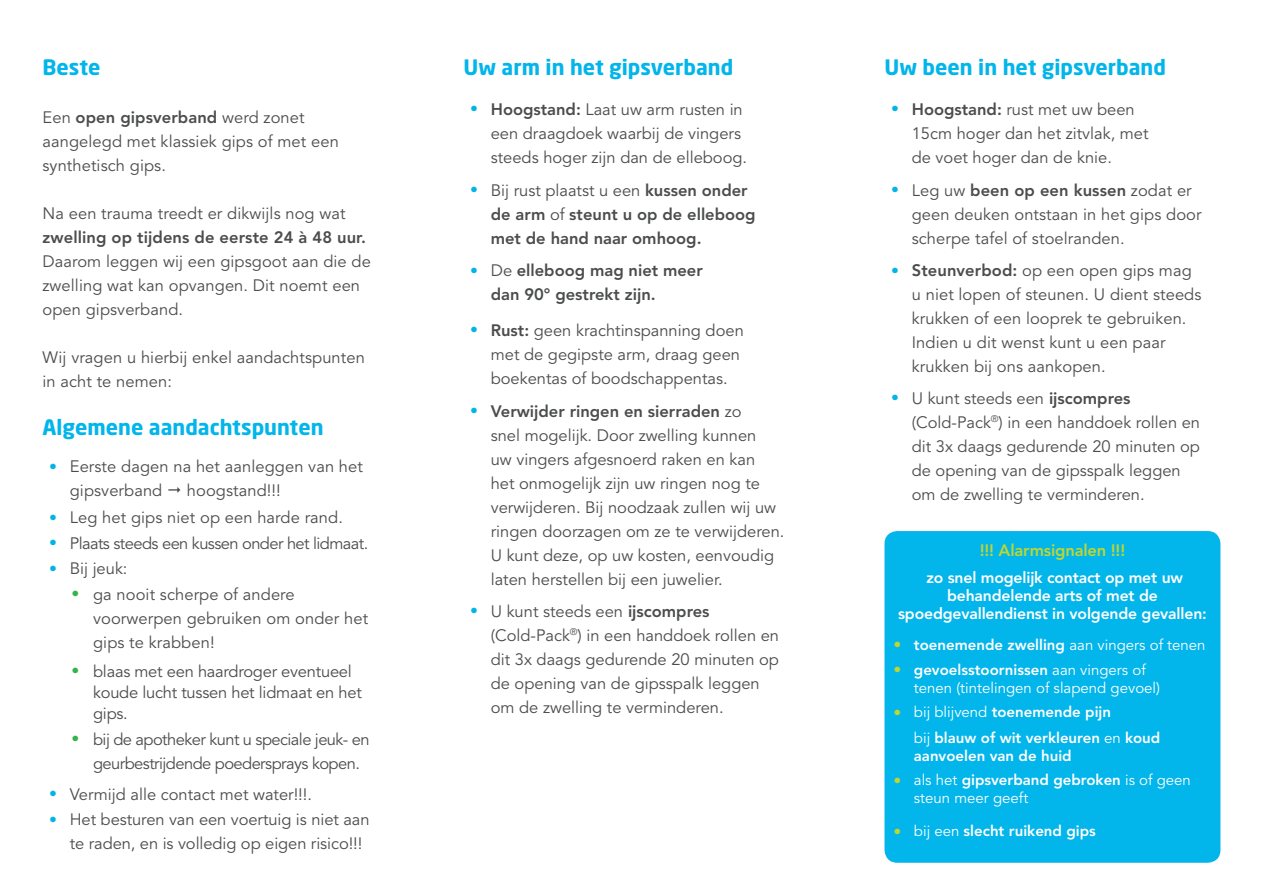
<style>
.page{position:relative;width:1263px;height:893px;background:#fff}
.page>*{position:absolute;margin:0;border:0;box-sizing:border-box;transform-origin:0 0}
.t1{font:700 21px "Neo Sans Pro";color:#02b5eb}
.t2{font:16.5px/24px "Avenir LT Std";color:#4b4c4d}
.t3{font:800 16.5px/24px "Avenir LT Std";color:#4b4c4d}
.t4{font:16.5px/24px "Avenir LT Std";letter-spacing:-.035em;color:#4b4c4d}
.t5{font:800 16.5px "Avenir LT Std";letter-spacing:-.01em;color:#bed630}
.t6{font:800 15.75px/18px "Avenir LT Std";letter-spacing:-.01em;color:#fff;text-align:center}
.t7{font:800 15px/25.5px "Avenir LT Std";color:#fff}
.t8{font:15px/18px "Avenir LT Std";color:#fff}
.s1{font-weight:800}
.s2{font-size:15.75px;color:#00b5e6}
.s3{font-size:15.75px;color:#31b44a}
.s4{font-weight:400;font-size:15.75px;color:#00b5e6}
.s5{font-weight:400}
.s6{font-weight:400;font-size:15.75px;color:#bed630}
.s7{font-size:15.75px;color:#bed630}
</style>
<div class="page">
<div style="left:884px;top:531px;width:336px;height:332px;background:#02b5eb;border-radius:13px"></div>
<p class="t1" style="left:43px;top:54px;width:60px">Beste</p>
<p class="t2" style="left:43px;top:106px;width:298px">Een <span class="s1">open gipsverband</span> werd zonet aangelegd met klassiek gips of met een synthetisch gips.</p>
<p class="t2" style="left:43px;top:202px;width:305px">Na een trauma treedt er dikwijls nog wat</p>
<p class="t3" style="left:43px;top:225px;width:325px">zwelling op tijdens de eerste 24 à 48 uur.</p>
<p class="t2" style="left:43px;top:250px;width:330px">Daarom leggen wij een gipsgoot aan die de zwelling wat kan opvangen. Dit noemt een open gipsverband.</p>
<p class="t2" style="left:43px;top:346px;width:324px">Wij vragen u hierbij enkel aandachtspunten in acht te nemen:</p>
<p class="t1" style="left:43px;top:414px;width:283px">Algemene aandachtspunten</p>
<p class="t2" style="left:70px;top:455px;width:295px;text-indent:-21px"><span class="s2">•</span> Eerste dagen na het aanleggen van het gipsverband</p>
<p class="t2" style="left:187px;top:479px;width:95px">hoogstand!!!</p>
<p class="t2" style="left:49px;top:506px;width:295px"><span class="s2">•</span> Leg het gips niet op een harde rand.</p>
<p class="t4" style="left:49px;top:532px;width:321px"><span class="s2">•</span> Plaats steeds een kussen onder het lidmaat.</p>
<p class="t2" style="left:49px;top:557px;width:80px"><span class="s2">•</span> Bij jeuk:</p>
<p class="t2" style="left:93px;top:583px;width:277px;text-indent:-22px"><span class="s3">•</span> ga nooit scherpe of andere voorwerpen gebruiken om onder het gips te krabben!</p>
<p class="t2" style="left:93px;top:661px;width:270px;line-height:21px;text-indent:-22px"><span class="s3">•</span> blaas met een haardroger eventueel koude lucht tussen het lidmaat en het gips.</p>
<p class="t4" style="left:93px;top:727px;width:278px;text-indent:-22px"><span class="s3">•</span> bij de apotheker kunt u speciale jeuk- en geurbestrijdende poedersprays kopen.</p>
<p class="t2" style="left:49px;top:783px;width:264px"><span class="s2">•</span> Vermijd alle contact met water!!!.</p>
<p class="t2" style="left:70px;top:808px;width:301px;text-indent:-21px"><span class="s2">•</span> Het besturen van een voertuig is niet aan te raden, en is volledig op eigen risico!!!</p>
<p class="t1" style="left:463px;top:54px;width:271px">Uw arm in het gipsverband</p>
<p class="t1" style="left:884px;top:54px;width:283px">Uw been in het gipsverband</p>
<p class="t2" style="left:491px;top:97px;width:258px;text-indent:-21px"><span class="s2">•</span> <span class="s1">Hoogstand:</span> Laat uw arm rusten in een draagdoek waarbij de vingers steeds hoger zijn dan de elleboog.</p>
<p class="t3" style="left:491px;top:178px;width:266px;text-indent:-21px"><span class="s4">•</span> <span class="s5">Bij rust plaatst u een</span> kussen onder de arm <span class="s5">of</span> steunt u op de elleboog met de hand naar omhoog.</p>
<p class="t3" style="left:491px;top:259px;width:214px;text-indent:-21px"><span class="s4">•</span> <span class="s5">De</span> elleboog mag niet meer dan 90° gestrekt zijn.</p>
<p class="t2" style="left:491px;top:319px;width:255px;text-indent:-21px"><span class="s2">•</span> <span class="s1">Rust:</span> geen krachtinspanning doen met de gegipste arm, draag geen boekentas of boodschappentas.</p>
<p class="t2" style="left:491px;top:399px;width:295px;text-indent:-21px"><span class="s2">•</span> <span class="s1">Verwijder ringen en sierraden</span> zo<br>snel mogelijk. Door zwelling kunnen<br>uw vingers afgesnoerd raken en kan<br>het onmogelijk zijn uw ringen nog te verwijderen. Bij noodzaak zullen wij uw ringen doorzagen om ze te verwijderen.<br>U kunt deze, op uw kosten, eenvoudig laten herstellen bij een juwelier.</p>
<p class="t2" style="left:491px;top:599px;width:290px;text-indent:-21px"><span class="s2">•</span> U kunt steeds een <span class="s1">ijscompres </span>(Cold-Pack<sup>®</sup>) in een handdoek rollen en dit 3x daags gedurende 20 minuten op de opening van de gipsspalk leggen om de zwelling te verminderen.</p>
<p class="t2" style="left:912px;top:97px;width:238px;text-indent:-21px"><span class="s2">•</span> <span class="s1">Hoogstand:</span> rust met uw been<br>15cm hoger dan het zitvlak, met de voet hoger dan de knie.</p>
<p class="t2" style="left:912px;top:178px;width:291px;text-indent:-21px"><span class="s2">•</span> Leg uw <span class="s1">been op een kussen</span> zodat er geen deuken ontstaan in het gips door scherpe tafel of stoelranden.</p>
<p class="t2" style="left:912px;top:259px;width:291px;text-indent:-21px"><span class="s2">•</span> <span class="s1">Steunverbod:</span> op een open gips mag u niet lopen of steunen. U dient steeds krukken of een looprek te gebruiken.<br>Indien u dit wenst kunt u een paar krukken bij ons aankopen.</p>
<p class="t2" style="left:912px;top:387px;width:290px;text-indent:-21px"><span class="s2">•</span> U kunt steeds een <span class="s1">ijscompres </span>(Cold-Pack<sup>®</sup>) in een handdoek rollen en dit 3x daags gedurende 20 minuten op de opening van de gipsspalk leggen om de zwelling te verminderen.</p>
<p class="t5" style="left:980px;top:541px;width:147px">!!! Alarmsignalen !!!</p>
<p class="t6" style="left:898px;top:568px;width:310px">zo snel mogelijk contact op met uw behandelende arts of met de spoedgevallendienst in volgende gevallen:</p>
<p class="t7" style="left:893px;top:632px;width:314px"><span class="s6">•</span> toenemende zwelling <span class="s5">aan vingers of tenen</span></p>
<p class="t8" style="left:914px;top:661px;width:248px;text-indent:-21px"><span class="s7">•</span> <span class="s1">gevoelsstoornissen</span> aan vingers of tenen (tintelingen of slapend gevoel)</p>
<p class="t7" style="left:914px;top:699px;width:248px;text-indent:-21px"><span class="s6">•</span> <span class="s5">bij blijvend</span> toenemende pijn<br><span class="s5">bij</span> blauw of wit verkleuren <span class="s5">en</span> koud</p>
<p class="t7" style="left:914px;top:743px;width:159px">aanvoelen van de huid</p>
<p class="t8" style="left:914px;top:771px;width:278px;text-indent:-21px"><span class="s7">•</span> als het <span class="s1">gipsverband gebroken</span> is of geen steun meer geeft</p>
<p class="t7" style="left:893px;top:818px;width:204px"><span class="s6">•</span> <span class="s5">bij een</span> slecht ruikend gips</p>
</div>
